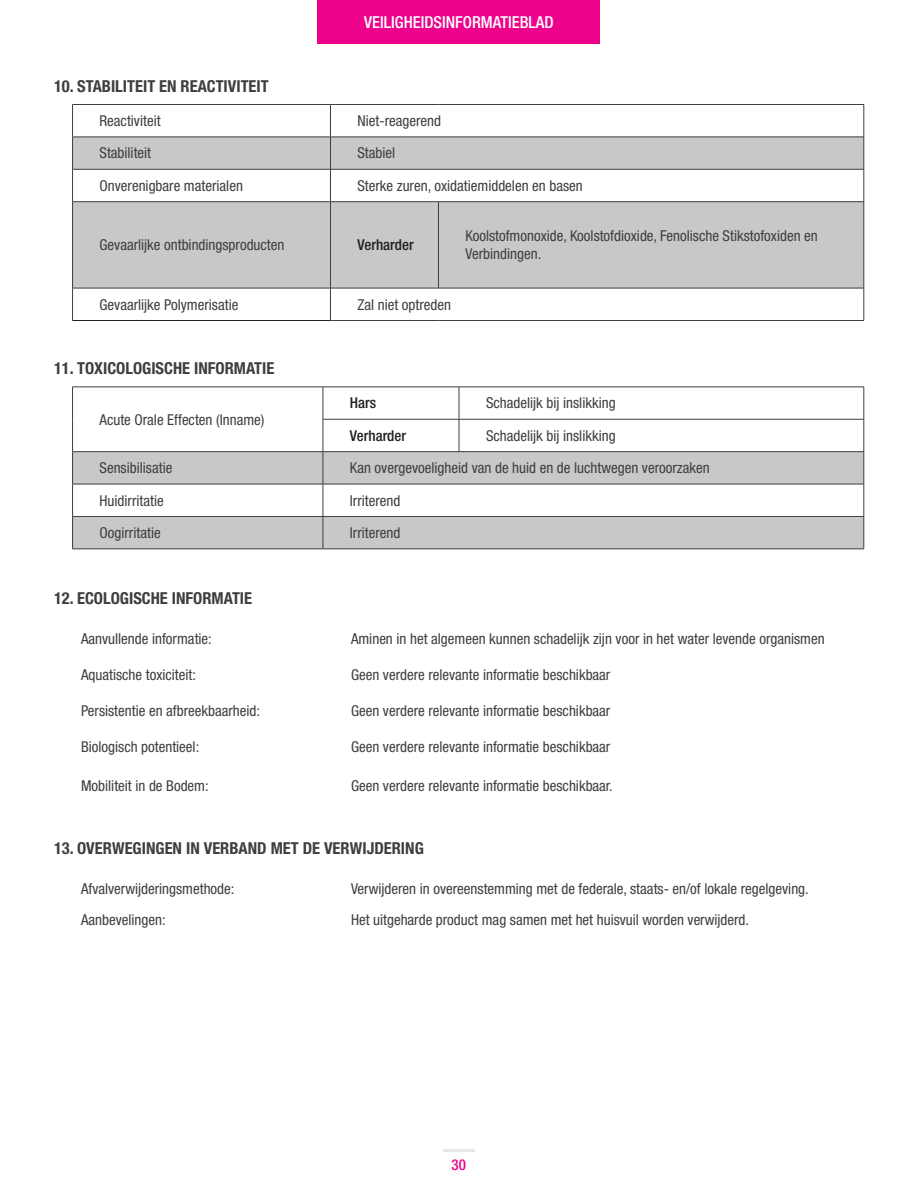
<style>
.page{position:relative;width:918px;height:1188px;background:#fff}
.page>*{position:absolute;margin:0;border:0;box-sizing:border-box;transform-origin:0 0}
.Paragraph_indent{font:700 condensed 16.5px "Helvetica Neue LT Pro";color:#3e3e3f}
.t1{font:500 condensed 16.5px "Helvetica Neue LT Pro";color:#fff}
.Paragraph_indent-2{font:condensed 15px/18px "Helvetica Neue LT Pro";color:#3e3e3f}
.Paragraph_indent-3{font:500 condensed 15px "Helvetica Neue LT Pro";color:#231f20}
.t2{font:500 condensed 15px "Helvetica Neue LT Pro";color:#ed028c}
</style>
<div class="page">
<div style="left:318px;top:0;width:282px;height:44px;background:#ed028c"></div>
<hr style="left:443px;top:1150px;width:32px;height:2px;background:#e6e7e9">
<svg style="left:73px;top:105px;width:791px;height:96px"></svg>
<div style="left:73px;top:138px;width:791px;height:31px;background:#c7c8ca"></div>
<div style="left:73px;top:202px;width:791px;height:86px;background:#c7c8ca"></div>
<hr style="left:72px;top:104px;width:258px;height:1px;background:#3e3e3f">
<hr style="left:72px;top:105px;width:1px;height:32px;background:#3e3e3f">
<hr style="left:330px;top:104px;width:108px;height:1px;background:#3e3e3f">
<hr style="left:330px;top:105px;width:1px;height:32px;background:#3e3e3f">
<hr style="left:438px;top:104px;width:426px;height:1px;background:#3e3e3f">
<hr style="left:864px;top:105px;width:1px;height:32px;background:#3e3e3f">
<hr style="left:72px;top:137px;width:258px;height:1px;background:#3e3e3f">
<hr style="left:72px;top:137px;width:1px;height:32px;background:#3e3e3f">
<hr style="left:330px;top:137px;width:108px;height:1px;background:#3e3e3f">
<hr style="left:330px;top:137px;width:1px;height:32px;background:#3e3e3f">
<hr style="left:438px;top:137px;width:426px;height:1px;background:#3e3e3f">
<hr style="left:864px;top:137px;width:1px;height:32px;background:#3e3e3f">
<hr style="left:72px;top:169px;width:258px;height:1px;background:#3e3e3f">
<hr style="left:72px;top:169px;width:1px;height:33px;background:#3e3e3f">
<hr style="left:330px;top:169px;width:108px;height:1px;background:#3e3e3f">
<hr style="left:330px;top:169px;width:1px;height:33px;background:#3e3e3f">
<hr style="left:438px;top:169px;width:426px;height:1px;background:#3e3e3f">
<hr style="left:864px;top:169px;width:1px;height:33px;background:#3e3e3f">
<hr style="left:72px;top:201px;width:258px;height:1px;background:#3e3e3f">
<hr style="left:72px;top:202px;width:1px;height:86px;background:#3e3e3f">
<hr style="left:330px;top:201px;width:108px;height:1px;background:#3e3e3f">
<hr style="left:330px;top:202px;width:1px;height:86px;background:#3e3e3f">
<hr style="left:438px;top:201px;width:426px;height:1px;background:#3e3e3f">
<hr style="left:438px;top:202px;width:1px;height:86px;background:#3e3e3f">
<hr style="left:864px;top:202px;width:1px;height:86px;background:#3e3e3f">
<hr style="left:864px;top:288px;width:1px;height:32px;background:#3e3e3f">
<hr style="left:330px;top:288px;width:108px;height:1px;background:#3e3e3f">
<hr style="left:438px;top:288px;width:426px;height:1px;background:#3e3e3f">
<hr style="left:330px;top:320px;width:108px;height:1px;background:#3e3e3f">
<hr style="left:438px;top:320px;width:426px;height:1px;background:#3e3e3f">
<hr style="left:72px;top:288px;width:258px;height:1px;background:#3e3e3f">
<hr style="left:72px;top:288px;width:1px;height:32px;background:#3e3e3f">
<hr style="left:330px;top:288px;width:1px;height:32px;background:#3e3e3f">
<hr style="left:72px;top:320px;width:258px;height:1px;background:#231f20">
<svg style="left:322px;top:388px;width:542px;height:63px"></svg>
<svg style="left:73px;top:452px;width:791px;height:97px"></svg>
<hr style="left:72px;top:387px;width:251px;height:1px;background:#3e3e3f">
<hr style="left:72px;top:387px;width:1px;height:32px;background:#3e3e3f">
<hr style="left:323px;top:387px;width:136px;height:1px;background:#3e3e3f">
<hr style="left:323px;top:387px;width:1px;height:32px;background:#3e3e3f">
<hr style="left:459px;top:387px;width:405px;height:1px;background:#3e3e3f">
<hr style="left:459px;top:387px;width:1px;height:32px;background:#3e3e3f">
<hr style="left:864px;top:387px;width:1px;height:32px;background:#3e3e3f">
<hr style="left:72px;top:419px;width:1px;height:32px;background:#3e3e3f">
<hr style="left:323px;top:419px;width:136px;height:1px;background:#3e3e3f">
<hr style="left:323px;top:419px;width:1px;height:32px;background:#3e3e3f">
<hr style="left:459px;top:419px;width:405px;height:1px;background:#3e3e3f">
<hr style="left:459px;top:419px;width:1px;height:32px;background:#3e3e3f">
<hr style="left:864px;top:419px;width:1px;height:32px;background:#3e3e3f">
<hr style="left:864px;top:452px;width:1px;height:32px;background:#3e3e3f">
<hr style="left:864px;top:484px;width:1px;height:32px;background:#3e3e3f">
<hr style="left:864px;top:517px;width:1px;height:32px;background:#3e3e3f">
<hr style="left:72px;top:451px;width:251px;height:1px;background:#3e3e3f">
<hr style="left:72px;top:452px;width:1px;height:32px;background:#3e3e3f">
<hr style="left:323px;top:451px;width:136px;height:1px;background:#3e3e3f">
<hr style="left:323px;top:452px;width:1px;height:32px;background:#3e3e3f">
<hr style="left:459px;top:451px;width:405px;height:1px;background:#3e3e3f">
<hr style="left:72px;top:484px;width:251px;height:1px;background:#3e3e3f">
<hr style="left:72px;top:484px;width:1px;height:32px;background:#3e3e3f">
<hr style="left:323px;top:484px;width:136px;height:1px;background:#3e3e3f">
<hr style="left:323px;top:484px;width:1px;height:32px;background:#3e3e3f">
<hr style="left:459px;top:484px;width:405px;height:1px;background:#3e3e3f">
<hr style="left:72px;top:516px;width:251px;height:1px;background:#3e3e3f">
<hr style="left:72px;top:517px;width:1px;height:32px;background:#3e3e3f">
<hr style="left:72px;top:549px;width:251px;height:1px;background:#3e3e3f">
<hr style="left:323px;top:516px;width:136px;height:1px;background:#3e3e3f">
<hr style="left:323px;top:517px;width:1px;height:32px;background:#3e3e3f">
<hr style="left:459px;top:516px;width:405px;height:1px;background:#3e3e3f">
<hr style="left:323px;top:549px;width:136px;height:1px;background:#3e3e3f">
<hr style="left:459px;top:549px;width:405px;height:1px;background:#3e3e3f">
<p class="t1" style="left:364px;top:13px;width:191px">VEILIGHEIDSINFORMATIEBLAD</p>
<p class="Paragraph_indent" style="left:54px;top:76px;width:216px">10. STABILITEIT EN REACTIVITEIT</p>
<p class="Paragraph_indent-2" style="left:100px;top:112px;width:63px">Reactiviteit</p>
<p class="Paragraph_indent-2" style="left:357px;top:112px;width:85px">Niet-reagerend</p>
<p class="Paragraph_indent-2" style="left:100px;top:144px;width:53px">Stabiliteit</p>
<p class="Paragraph_indent-2" style="left:357px;top:144px;width:39px">Stabiel</p>
<p class="Paragraph_indent-2" style="left:100px;top:176px;width:145px">Onverenigbare materialen</p>
<p class="Paragraph_indent-2" style="left:357px;top:176px;width:227px">Sterke zuren, oxidatiemiddelen en basen</p>
<p class="Paragraph_indent-2" style="left:100px;top:236px;width:186px">Gevaarlijke ontbindingsproducten</p>
<p class="Paragraph_indent-3" style="left:357px;top:236px;width:58px">Verharder</p>
<p class="Paragraph_indent-2" style="left:465px;top:227px;width:354px">Koolstofmonoxide, Koolstofdioxide, Fenolische Stikstofoxiden en<br>Verbindingen.</p>
<p class="Paragraph_indent-2" style="left:100px;top:295px;width:140px">Gevaarlijke Polymerisatie</p>
<p class="Paragraph_indent-2" style="left:357px;top:295px;width:95px">Zal niet optreden</p>
<p class="Paragraph_indent" style="left:54px;top:358px;width:222px">11. TOXICOLOGISCHE INFORMATIE</p>
<p class="Paragraph_indent-2" style="left:100px;top:410px;width:166px">Acute Orale Effecten (Inname)</p>
<p class="Paragraph_indent-3" style="left:350px;top:394px;width:28px">Hars</p>
<p class="Paragraph_indent-2" style="left:486px;top:394px;width:131px">Schadelijk bij inslikking</p>
<p class="Paragraph_indent-3" style="left:350px;top:427px;width:58px">Verharder</p>
<p class="Paragraph_indent-2" style="left:486px;top:426px;width:131px">Schadelijk bij inslikking</p>
<p class="Paragraph_indent-2" style="left:100px;top:459px;width:74px">Sensibilisatie</p>
<p class="Paragraph_indent-2" style="left:350px;top:459px;width:361px">Kan overgevoeligheid van de huid en de luchtwegen veroorzaken</p>
<p class="Paragraph_indent-2" style="left:100px;top:491px;width:66px">Huidirritatie</p>
<p class="Paragraph_indent-2" style="left:350px;top:491px;width:52px">Irriterend</p>
<p class="Paragraph_indent-2" style="left:100px;top:524px;width:63px">Oogirritatie</p>
<p class="Paragraph_indent-2" style="left:350px;top:524px;width:52px">Irriterend</p>
<p class="Paragraph_indent" style="left:54px;top:588px;width:200px">12. ECOLOGISCHE INFORMATIE</p>
<p class="Paragraph_indent-2" style="left:81px;top:629px;width:132px">Aanvullende informatie:</p>
<p class="Paragraph_indent-2" style="left:351px;top:629px;width:475px">Aminen in het algemeen kunnen schadelijk zijn voor in het water levende organismen</p>
<p class="Paragraph_indent-2" style="left:81px;top:665px;width:117px">Aquatische toxiciteit:</p>
<p class="Paragraph_indent-2" style="left:351px;top:665px;width:261px">Geen verdere relevante informatie beschikbaar</p>
<p class="Paragraph_indent-2" style="left:81px;top:701px;width:181px">Persistentie en afbreekbaarheid:</p>
<p class="Paragraph_indent-2" style="left:351px;top:701px;width:261px">Geen verdere relevante informatie beschikbaar</p>
<p class="Paragraph_indent-2" style="left:81px;top:737px;width:120px">Biologisch potentieel:</p>
<p class="Paragraph_indent-2" style="left:351px;top:737px;width:261px">Geen verdere relevante informatie beschikbaar</p>
<p class="Paragraph_indent-2" style="left:81px;top:777px;width:129px">Mobiliteit in de Bodem:</p>
<p class="Paragraph_indent-2" style="left:351px;top:777px;width:263px">Geen verdere relevante informatie beschikbaar.</p>
<p class="Paragraph_indent" style="left:54px;top:839px;width:371px">13. OVERWEGINGEN IN VERBAND MET DE VERWIJDERING</p>
<p class="Paragraph_indent-2" style="left:81px;top:880px;width:155px">Afvalverwijderingsmethode:</p>
<p class="Paragraph_indent-2" style="left:351px;top:880px;width:459px">Verwijderen in overeenstemming met de federale, staats- en/of lokale regelgeving.</p>
<p class="Paragraph_indent-2" style="left:81px;top:911px;width:86px">Aanbevelingen:</p>
<p class="Paragraph_indent-2" style="left:351px;top:911px;width:400px">Het uitgeharde product mag samen met het huisvuil worden verwijderd.</p>
<p class="t2" style="left:452px;top:1156px;width:16px">30</p>
</div>
